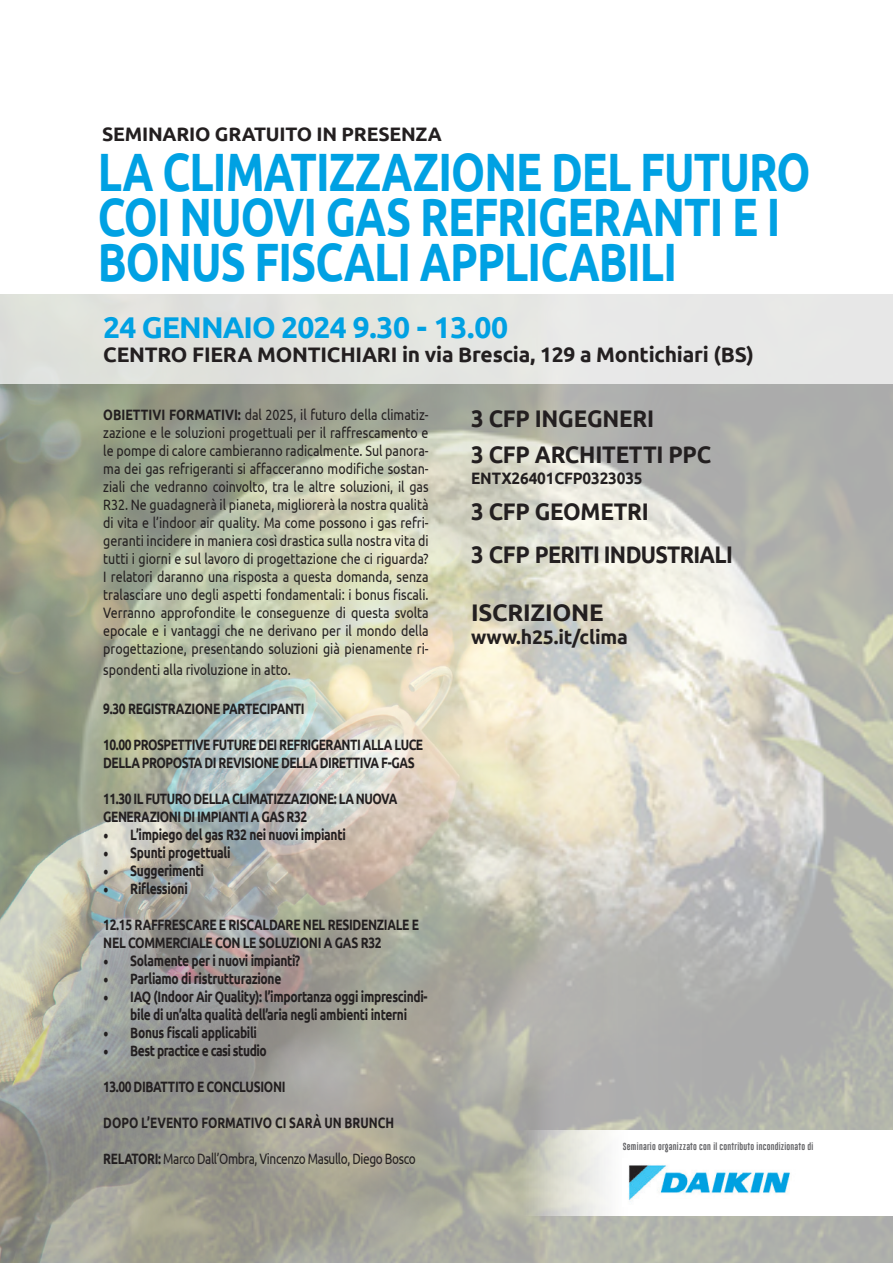
<style>
.page{position:relative;width:893px;height:1263px;background:#fff}
.page>*{position:absolute;margin:0;border:0;box-sizing:border-box;transform-origin:0 0}
.t1{font:700 54px/45px "Ubuntu";letter-spacing:-.02em;color:#00a1e3;scale:.8 1}
.t2{font:700 30px "Ubuntu";letter-spacing:-.03em;color:#00a1e3}
.t3{font:700 24px/43.8px "Ubuntu";letter-spacing:-.03em;color:#231f20;scale:.93 1}
.t4{font:700 24px/36px "Ubuntu";letter-spacing:-.01em;color:#231f20;scale:.93 1}
.t5{font:700 24px "Ubuntu";letter-spacing:-.01em;color:#231f20}
.t6{font:700 21px "Ubuntu";letter-spacing:-.01em;color:#231f20}
.t7{font:700 19.5px "Ubuntu";letter-spacing:-.01em;color:#231f20}
.t8{font:700 16.5px "Ubuntu";letter-spacing:-.01em;color:#231f20;scale:.93 1}
.t9{font:15px/18px "Ubuntu";color:#231f20;text-align:justify;scale:.83 1}
.t10{font:700 15px/18px "Ubuntu";letter-spacing:-.025em;color:#231f20;scale:.8 1}
.t11{font:15px "Ubuntu";letter-spacing:-.03em;color:#231f20;scale:.79 1}
.t12{font:700 15px "Ubuntu";color:#231f20;scale:.79 1}
.t13{font:7.5px "Gobold Lowplus";letter-spacing:.03em;color:#636366}
.s1{font-weight:700}
.s2{font-family:"Minion Pro";font-weight:400;font-size:18px}
</style>
<div class="page">
<img style="left:0;top:384px;width:893px;height:879px">
<div style="left:0;top:294px;width:893px;height:90px;background:#e5e6e2"></div>
<svg style="left:523px;top:1130px;width:370px;height:85px"></svg>
<img style="left:623px;top:1158px;width:174px;height:48px">
<h3 class="t7" style="left:102px;top:122px;width:341px">SEMINARIO GRATUITO IN PRESENZA</h3>
<h1 class="t1" style="left:98px;top:148px;width:892px">LA CLIMATIZZAZIONE DEL FUTURO<br>COI NUOVI GAS REFRIGERANTI E I<br>BONUS FISCALI APPLICABILI</h1>
<h2 class="t2" style="left:103px;top:309px;width:406px">24 GENNAIO 2024 9.30 - 13.00</h2>
<h3 class="t6" style="left:103px;top:342px;width:652px">CENTRO FIERA MONTICHIARI in via Brescia, 129 a Montichiari (BS)</h3>
<p class="t9" style="left:103px;top:405px;width:393px"><span class="s1">OBIETTIVI FORMATIVI:</span> dal 2025, il futuro della climatiz&shy;zazione e le soluzioni progettuali per il raffrescamento e le pompe di calore cambieranno radicalmente. Sul panora&shy;ma dei gas refrigeranti si affacceranno modifiche sostan&shy;ziali che vedranno coinvolto, tra le altre soluzioni, il gas R32. Ne guadagnerà il pianeta, migliorerà la nostra qualità di vita e l’indoor air quality. Ma come possono i gas refri&shy;geranti incidere in maniera così drastica sulla nostra vita di tutti i giorni e sul lavoro di progettazione che ci riguarda?<br>I relatori daranno una risposta a questa domanda, senza tralasciare uno degli aspetti fondamentali: i bonus fiscali.<br>Verranno approfondite le conseguenze di questa svolta epocale e i vantaggi che ne derivano per il mondo della progettazione, presentando soluzioni già pienamente ri-</p>
<p class="t9" style="left:103px;top:660px;width:228px">spondenti alla rivoluzione in atto.</p>
<p class="t10" style="left:103px;top:699px;width:253px">9.30 REGISTRAZIONE PARTECIPANTI</p>
<p class="t10" style="left:103px;top:735px;width:401px">10.00 PROSPETTIVE FUTURE DEI REFRIGERANTI ALLA LUCE<br>DELLA PROPOSTA DI REVISIONE DELLA DIRETTIVA F-GAS</p>
<p class="t10" style="left:103px;top:789px;width:369px">11.30 IL FUTURO DELLA CLIMATIZZAZIONE: LA NUOVA<br>GENERAZIONI DI IMPIANTI A GAS R32</p>
<p class="t10" style="left:103px;top:825px;width:305px"><span class="s2">•</span> L’impiego del gas R32 nei nuovi impianti</p>
<p class="t10" style="left:103px;top:843px;width:160px"><span class="s2">•</span> Spunti progettuali</p>
<p class="t10" style="left:103px;top:861px;width:127px"><span class="s2">•</span> Suggerimenti</p>
<p class="t10" style="left:103px;top:879px;width:107px"><span class="s2">•</span> Riflessioni</p>
<p class="t10" style="left:103px;top:915px;width:396px">12.15 RAFFRESCARE E RISCALDARE NEL RESIDENZIALE E<br>NEL COMMERCIALE CON LE SOLUZIONI A GAS R32</p>
<p class="t10" style="left:103px;top:951px;width:248px"><span class="s2">•</span> Solamente per i nuovi impianti?</p>
<p class="t10" style="left:103px;top:969px;width:224px"><span class="s2">•</span> Parliamo di ristrutturazione</p>
<p class="t10" style="left:103px;top:987px;width:407px;text-align:center"><span class="s2">•</span> IAQ (Indoor Air Quality): l’importanza oggi imprescindi&shy;bile di un’alta qualità dell’aria negli ambienti interni</p>
<p class="t10" style="left:103px;top:1023px;width:194px"><span class="s2">•</span> Bonus fiscali applicabili</p>
<p class="t10" style="left:103px;top:1041px;width:206px"><span class="s2">•</span> Best practice e casi studio</p>
<p class="t10" style="left:103px;top:1077px;width:229px">13.00 DIBATTITO E CONCLUSIONI</p>
<p class="t12" style="left:103px;top:1113px;width:370px">DOPO L’EVENTO FORMATIVO CI SARÀ UN BRUNCH</p>
<p class="t11" style="left:103px;top:1149px;width:397px"><span class="s1">RELATORI:</span> Marco Dall’Ombra, Vincenzo Masullo, Diego Bosco</p>
<h3 class="t4" style="left:471px;top:400px;width:260px">3 CFP INGEGNERI<br>3 CFP ARCHITETTI PPC</h3>
<p class="t8" style="left:471px;top:468px;width:186px">ENTX26401CFP0323035</p>
<h3 class="t3" style="left:471px;top:489px;width:283px">3 CFP GEOMETRI<br>3 CFP PERITI INDUSTRIALI</h3>
<h3 class="t5" style="left:471px;top:598px;width:134px">ISCRIZIONE</h3>
<h3 class="t7" style="left:471px;top:625px;width:158px">www.h25.it/clima</h3>
<p class="t13" style="left:623px;top:1141px;width:192px">Seminario organizzato con il contributo incondizionato di</p>
</div>
